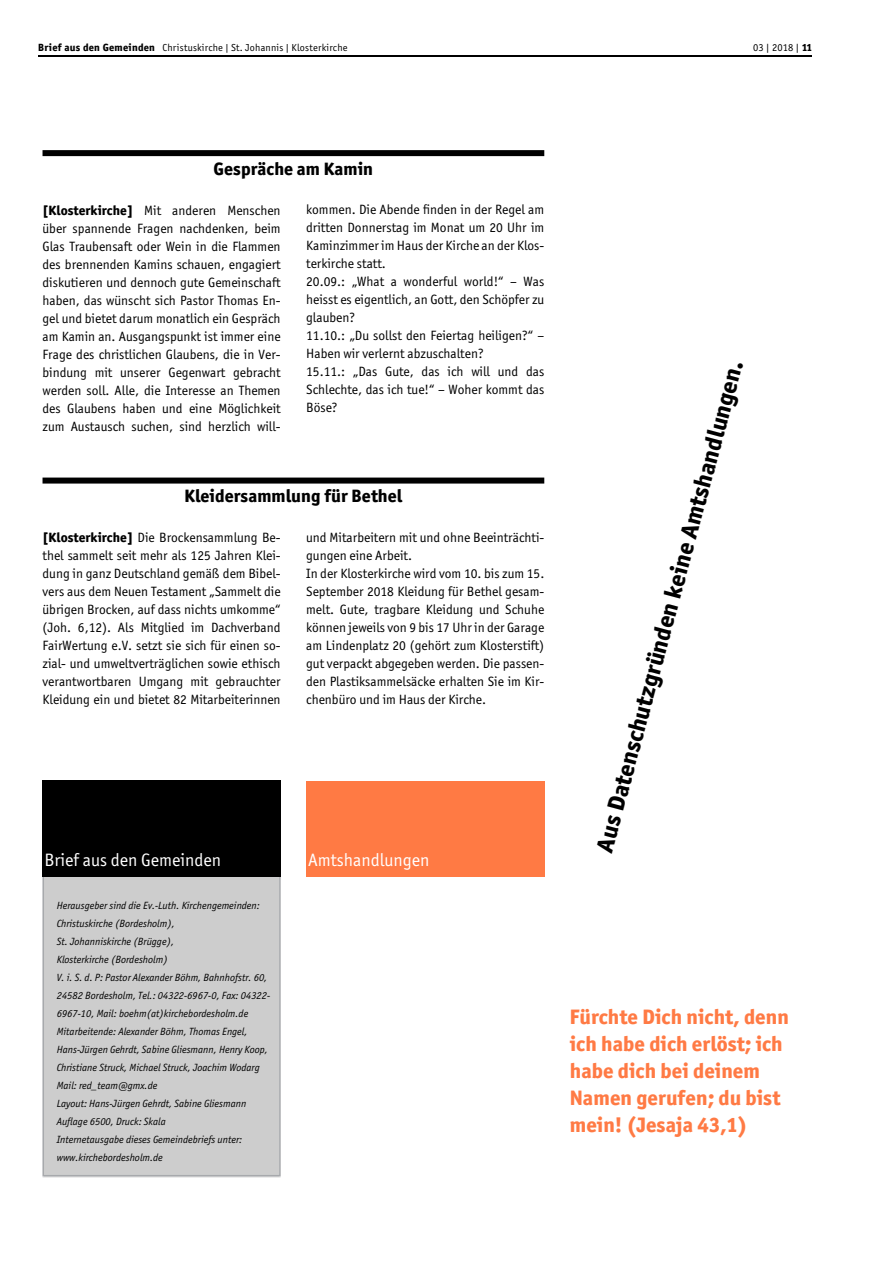
<style>
.page{position:relative;width:893px;height:1263px;background:#fff}
.page>*{position:absolute;margin:0;border:0;box-sizing:border-box;transform-origin:0 0}
.t1{font:800 24px "Officina San ITC";color:#000}
.t2{font:800 21px/27px "Officina San ITC";color:#ff7a44}
.t3{font:800 18px "Officina San ITC";color:#000}
.t4{font:18px "Officina San ITC";color:#fff}
.t5{font:13.5px/18px "Officina San ITC";color:#000;text-align:justify}
.t6{font:italic 10.5px/18px "Officina San ITC";color:#000}
.t7{font:10.5px "Officina San ITC";letter-spacing:.01em;color:#000}
.t8{font:10.2px "Officina San ITC";letter-spacing:.02em;color:#000}
.s1{font-weight:800;font-size:10.5px}
.s2{font-weight:800}
</style>
<div class="page">
<hr style="left:38px;top:55px;width:774px;height:2px;background:#000">
<div style="left:306px;top:781px;width:238px;height:95px;background:#ff7a44"></div>
<div style="left:43px;top:785px;width:237px;height:392px;background:#cdcdcd"></div>
<div style="left:43px;top:781px;width:238px;height:395px;border:2px solid #a7a9ac"></div>
<div style="left:43px;top:781px;width:238px;height:96px;background:#000"></div>
<div style="left:43px;top:150px;width:501px;height:6px;background:#000"></div>
<div style="left:43px;top:478px;width:501px;height:6px;background:#000"></div>
<p class="t8" style="left:38px;top:41px;width:311px"><span class="s1">Brief aus den Gemeinden</span> Christuskirche | St. Johannis | Klosterkirche</p>
<p class="t7" style="left:753px;top:41px;width:61px">03 | 2018 | <span class="s2">11</span></p>
<h3 class="t3" style="left:214px;top:157px;width:161px">Gespräche am Kamin</h3>
<p class="t5" style="left:43px;top:201px;width:240px"><span class="s2">[Klosterkirche]</span> Mit anderen Menschen über spannende Fragen nachdenken, beim Glas Traubensaft oder Wein in die Flammen des brennenden Kamins schauen, engagiert diskutieren und dennoch gute Gemeinschaft haben, das wünscht sich Pastor Thomas En&shy;gel und bietet darum monatlich ein Gespräch am Kamin an. Ausgangspunkt ist immer eine Frage des christlichen Glaubens, die in Ver&shy;bindung mit unserer Gegenwart gebracht werden soll. Alle, die Interesse an Themen des Glaubens haben und eine Möglichkeit zum Austausch suchen, sind herzlich will-</p>
<p class="t5" style="left:306px;top:201px;width:240px;text-align:left">kommen. Die Abende finden in der Regel am dritten Donnerstag im Monat um 20 Uhr im Kaminzimmer im Haus der Kirche an der Klos&shy;terkirche statt.<br>20.09.: „What a wonderful world!“ – Was heisst es eigentlich, an Gott, den Schöpfer zu glauben?<br>11.10.: „Du sollst den Feiertag heiligen?“ – Haben wir verlernt abzuschalten?<br>15.11.: „Das Gute, das ich will und das Schlechte, das ich tue!“ – Woher kommt das Böse?</p>
<h3 class="t3" style="left:185px;top:485px;width:219px">Kleidersammlung für Bethel</h3>
<p class="t5" style="left:43px;top:528px;width:240px"><span class="s2">[Klosterkirche]</span> Die Brockensammlung Be&shy;thel sammelt seit mehr als 125 Jahren Klei&shy;dung in ganz Deutschland gemäß dem Bibel&shy;vers aus dem Neuen Testament „Sammelt die übrigen Brocken, auf dass nichts umkomme“ (Joh. 6,12). Als Mitglied im Dachverband FairWertung e.V. setzt sie sich für einen so&shy;zial- und umweltverträglichen sowie ethisch verantwortbaren Umgang mit gebrauchter Kleidung ein und bietet 82 Mitarbeiterinnen</p>
<p class="t5" style="left:306px;top:528px;width:240px;text-align:left">und Mitarbeitern mit und ohne Beeinträchti&shy;gungen eine Arbeit.<br>In der Klosterkirche wird vom 10. bis zum 15.<br>September 2018 Kleidung für Bethel gesam&shy;melt. Gute, tragbare Kleidung und Schuhe können jeweils von 9 bis 17 Uhr in der Garage am Lindenplatz 20 (gehört zum Klosterstift) gut verpackt abgegeben werden. Die passen&shy;den Plastiksammelsäcke erhalten Sie im Kir&shy;chenbüro und im Haus der Kirche.</p>
<h3 class="t4" style="left:45px;top:850px;width:178px">Brief aus den Gemeinden</h3>
<p class="t6" style="left:57px;top:896px;width:215px">Herausgeber sind die Ev.-Luth. Kirchengemeinden:<br>Christuskirche (Bordesholm),<br>St. Johanniskirche (Brügge),<br>Klosterkirche (Bordesholm)<br>V. i. S. d. P: Pastor Alexander Böhm, Bahnhofstr. 60, 24582 Bordesholm, Tel.: 04322-6967-0, Fax: 04322- 6967-10, Mail: boehm(at)kirchebordesholm.de Mitarbeitende: Alexander Böhm, Thomas Engel, Hans-Jürgen Gehrdt, Sabine Gliesmann, Henry Koop, Christiane Struck, Michael Struck, Joachim Wodarg Mail: red_team@gmx.de<br>Layout: Hans-Jürgen Gehrdt, Sabine Gliesmann Auflage 6500, Druck: Skala<br>Internetausgabe dieses Gemeindebriefs unter: www.kirchebordesholm.de</p>
<h3 class="t4" style="left:308px;top:850px;width:123px">Amtshandlungen</h3>
<h1 class="t1" style="left:589px;top:848px;width:509px;rotate:-75deg">Aus Datenschutzgründen keine Amtshandlungen.</h1>
<h2 class="t2" style="left:570px;top:1003px;width:221px">Fürchte Dich nicht, denn ich habe dich erlöst; ich habe dich bei deinem<br>Namen gerufen; du bist mein! (Jesaja 43,1)</h2>
</div>
